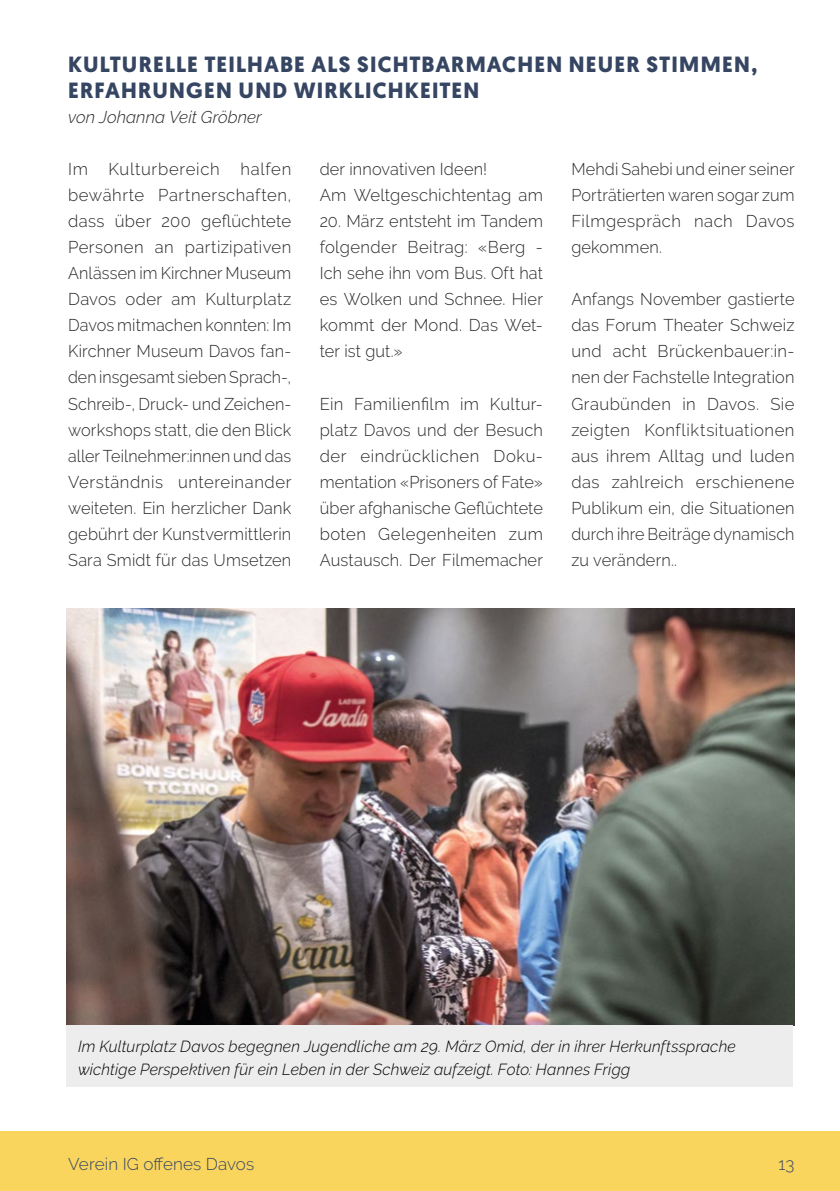
<style>
.page{position:relative;width:840px;height:1191px;background:#fff}
.page>*{position:absolute;margin:0;border:0;box-sizing:border-box;transform-origin:0 0}
.t1{font:700 22px/26px "Geomanist";letter-spacing:.055em;color:#354562}
.t2{font:300 17px/26px "Raleway";letter-spacing:.01em;color:#282827;text-align:justify}
.t3{font:300 17px/26px "Raleway";letter-spacing:.01em;color:#282827;scale:.96 1}
.t4{font:300 17px/26px "Raleway";letter-spacing:.01em;color:#282827;text-align:justify;scale:.95 1}
.t5{font:300 17px "Raleway";letter-spacing:.01em;color:#354562}
.t6{font:italic 300 17px "Raleway";letter-spacing:.005em;color:#282827}
.t7{font:italic 300 16px/23.6px "Raleway";letter-spacing:.015em;color:#000}
</style>
<div class="page">
<hr style="left:0;top:0;width:1px;height:123px;background:#354562">
<div style="left:0;top:1131px;width:839px;height:60px;background:#f9d55d"></div>
<img style="left:67px;top:609px;width:727px;height:416px">
<div style="left:67px;top:1025px;width:725px;height:61px;background:#ededed"></div>
<p class="t1" style="left:68px;top:51px;width:690px">KULTURELLE TEILHABE ALS SICHTBARMACHEN NEUER STIMMEN,<br>ERFAHRUNGEN UND WIRKLICHKEITEN</p>
<p class="t6" style="left:68px;top:107px;width:195px">von Johanna Veit Gröbner</p>
<p class="t2" style="left:68px;top:156px;width:225px">Im Kulturbereich halfen bewährte Partnerschaften, dass über 200 geflüchtete Personen an partizipativen Anlässen im Kirchner Museum Davos oder am Kulturplatz Davos mitmachen konnten: Im Kirchner Museum Davos fan&shy;den insgesamt sieben Sprach-, Schreib-, Druck- und Zeichen&shy;workshops statt, die den Blick aller Teilnehmer:innen und das Verständnis untereinander weiteten. Ein herzlicher Dank gebührt der Kunstvermittlerin Sara Smidt für das Umsetzen</p>
<p class="t3" style="left:319px;top:156px;width:234px">der innovativen Ideen!<br>Am Weltgeschichtentag am</p>
<p class="t4" style="left:571px;top:156px;width:236px">Mehdi Sahebi und einer seiner Porträtierten waren sogar zum Filmgespräch nach Davos gekommen.</p>
<p class="t3" style="left:571px;top:286px;width:234px;text-align:justify">Anfangs November gastierte das Forum Theater Schweiz und acht Brückenbauer:in&shy;nen der Fachstelle Integration Graubünden in Davos. Sie zeigten Konfliktsituationen aus ihrem Alltag und luden das zahlreich erschienene Publikum ein, die Situationen durch ihre Beiträge dynamisch zu verändern..</p>
<p class="t3" style="left:319px;top:208px;width:234px">20. März entsteht im Tandem folgender Beitrag: «Berg -<br>Ich sehe ihn vom Bus. Oft hat es Wolken und Schnee. Hier kommt der Mond. Das Wet&shy;ter ist gut.»</p>
<p class="t2" style="left:319px;top:390px;width:225px">Ein Familienfilm im Kultur&shy;platz Davos und der Besuch der eindrücklichen Doku&shy;mentation «Prisoners of Fate» über afghanische Geflüchtete boten Gelegenheiten zum Austausch. Der Filmemacher</p>
<p class="t7" style="left:78px;top:1034px;width:659px">Im Kulturplatz Davos begegnen Jugendliche am 29. März Omid, der in ihrer Herkunftssprache wichtige Perspektiven für ein Leben in der Schweiz aufzeigt. Foto: Hannes Frigg</p>
<p class="t5" style="left:68px;top:1153px;width:187px">Verein IG offenes Davos</p>
<p class="t5" style="left:778px;top:1153px;width:18px">13</p>
</div>
